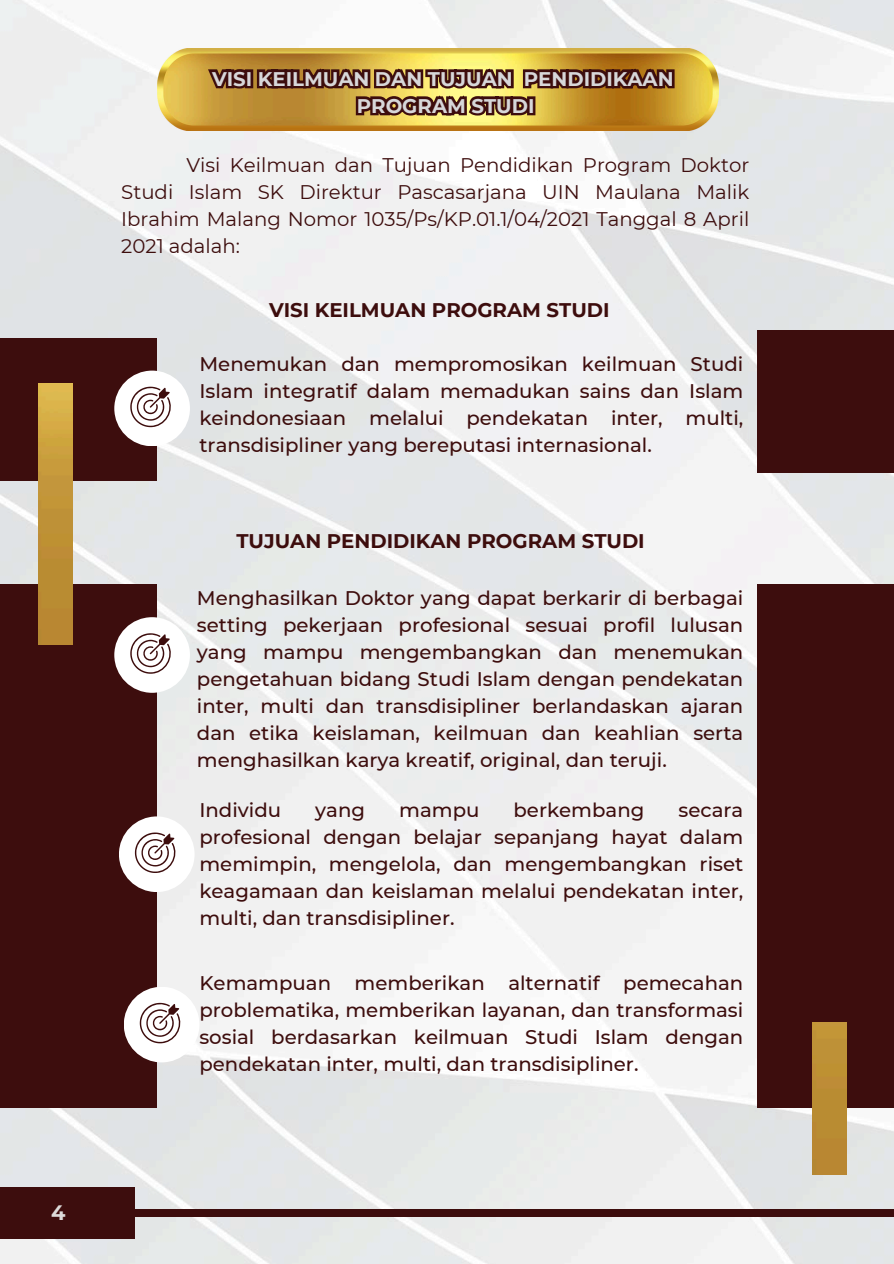
<style>
.page{position:relative;width:894px;height:1264px;background:#fff}
.page>*{position:absolute;margin:0;border:0;box-sizing:border-box;transform-origin:0 0}
.t1{font:700 20.85px "Montserrat";color:#dddbda}
.t2{font:500 19.65px/27px "Montserrat";color:#3d0d0d;text-align:justify}
.t3{font:19.65px/27px "Montserrat";color:#3d0d0d;text-align:justify}
.t4{font:700 19.65px "Montserrat";color:#3d0d0d}
.t5{font:700 19.65px/27px "Montserrat";color:#d7d7d9;text-align:center}
</style>
<div class="page">
<img style="left:0;top:0;width:893px;height:1263px">
<div style="left:0;top:1186px;width:135px;height:52px;background:#3d0d0d"></div>
<div style="left:85px;top:1209px;width:808px;height:7px;background:#3d0d0d"></div>
<img style="left:157px;top:48px;width:561px;height:82px">
<div style="left:0;top:338px;width:157px;height:142px;background:#3d0d0d"></div>
<div style="left:114px;top:370px;width:76px;height:76px;background:#fff;border-radius:50%"></div>
<svg style="left:130px;top:386px;width:41px;height:41px"></svg>
<svg style="left:204px;top:59px;width:473px;height:61px"></svg>
<div style="left:0;top:584px;width:157px;height:523px;background:#3d0d0d"></div>
<div style="left:114px;top:617px;width:76px;height:75px;background:#fff;border-radius:50%"></div>
<svg style="left:130px;top:633px;width:41px;height:41px"></svg>
<div style="left:119px;top:816px;width:75px;height:76px;background:#fff;border-radius:50%"></div>
<svg style="left:135px;top:832px;width:41px;height:41px"></svg>
<div style="left:124px;top:986px;width:75px;height:76px;background:#fff;border-radius:50%"></div>
<svg style="left:140px;top:1002px;width:41px;height:41px"></svg>
<div style="left:757px;top:330px;width:136px;height:143px;background:#3d0d0d"></div>
<div style="left:757px;top:584px;width:136px;height:523px;background:#3d0d0d"></div>
<img style="left:812px;top:1022px;width:34px;height:152px">
<img style="left:38px;top:383px;width:34px;height:261px">
<p class="t1" style="left:51px;top:1199px;width:16px">4</p>
<p class="t5" style="left:212px;top:65px;width:463px">VISI KEILMUAN DAN TUJUAN PENDIDIKAAN<br>PROGRAM STUDI</p>
<p class="t3" style="left:121px;top:151px;width:629px;text-indent:65px">Visi Keilmuan dan Tujuan Pendidikan Program Doktor Studi Islam SK Direktur Pascasarjana UIN Maulana Malik Ibrahim Malang Nomor 1035/Ps/KP.01.1/04/2021 Tanggal 8 April 2021 adalah:</p>
<p class="t4" style="left:269px;top:298px;width:342px">VISI KEILMUAN PROGRAM STUDI</p>
<p class="t2" style="left:199px;top:350px;width:545px">Menemukan dan mempromosikan keilmuan Studi Islam integratif dalam memadukan sains dan Islam keindonesiaan melalui pendekatan inter, multi, transdisipliner yang bereputasi internasional.</p>
<p class="t4" style="left:236px;top:529px;width:410px">TUJUAN PENDIDIKAN PROGRAM STUDI</p>
<p class="t2" style="left:197px;top:584px;width:547px">Menghasilkan Doktor yang dapat berkarir di berbagai setting pekerjaan profesional sesuai profil lulusan yang mampu mengembangkan dan menemukan pengetahuan bidang Studi Islam dengan pendekatan inter, multi dan transdisipliner berlandaskan ajaran dan etika keislaman, keilmuan dan keahlian serta menghasilkan karya kreatif, original, dan teruji.</p>
<p class="t2" style="left:199px;top:796px;width:83px">Individu</p>
<p class="t2" style="left:315px;top:796px;width:51px">yang</p>
<p class="t2" style="left:399px;top:796px;width:82px">mampu</p>
<p class="t2" style="left:513px;top:796px;width:132px">berkembang</p>
<p class="t2" style="left:199px;top:796px;width:545px;text-indent:479px">secara profesional dengan belajar sepanjang hayat dalam memimpin, mengelola, dan mengembangkan riset keagamaan dan keislaman melalui pendekatan inter, multi, dan transdisipliner.</p>
<p class="t2" style="left:199px;top:969px;width:545px">Kemampuan memberikan alternatif pemecahan problematika, memberikan layanan, dan transformasi sosial berdasarkan keilmuan Studi Islam dengan pendekatan inter, multi, dan transdisipliner.</p>
</div>
